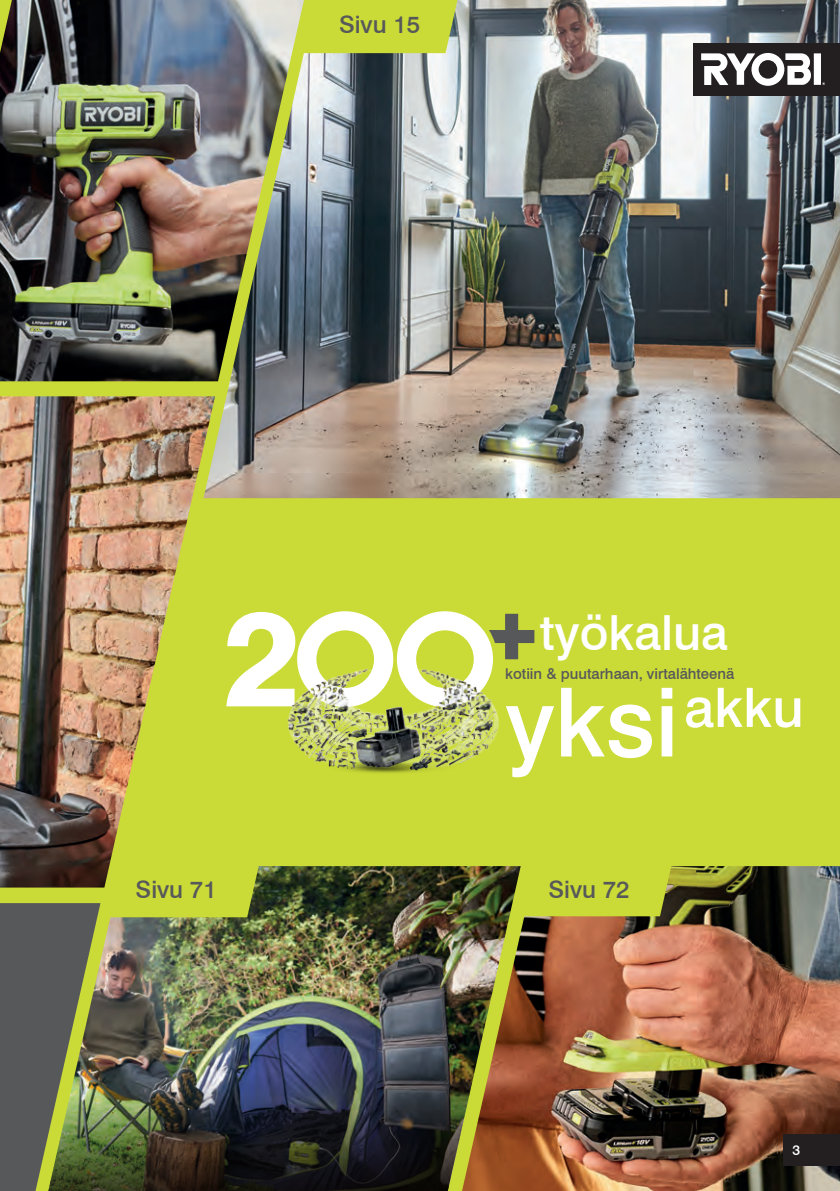
<style>
.page{position:relative;width:840px;height:1191px;background:#fff}
.page>*{position:absolute;margin:0;border:0;box-sizing:border-box;transform-origin:0 0}
.t1{font:500 95.4px "Swiss 721 BT";color:#fff}
.t2{font:500 54.4px "Swiss 721 BT";color:#fff}
.t3{font:500 48.4px "Swiss 721 BT";color:#fff}
.t4{font:500 24px "Swiss 721 BT";color:#57585a}
.t5{font:500 14.8px "Swiss 721 BT";color:#57585a}
.t6{font:500 14px "Swiss 721 BT";color:#fff}
</style>
<div class="page">
<div style="left:0;top:0;width:839px;height:1191px;background:#cadb37"></div>
<img style="left:39px;top:866px;width:419px;height:325px">
<img style="left:458px;top:866px;width:381px;height:325px">
<img style="left:0;top:0;width:203px;height:381px">
<img style="left:0;top:396px;width:215px;height:491px">
<img style="left:203px;top:0;width:636px;height:498px">
<svg style="left:303px;top:0;width:158px;height:53px"></svg>
<svg style="left:109px;top:863px;width:150px;height:54px"></svg>
<svg style="left:521px;top:866px;width:151px;height:50px"></svg>
<div style="left:693px;top:43px;width:146px;height:52px;background:#231f20"></div>
<div style="left:813px;top:53px;width:7px;height:32px;background:#fff"></div>
<svg style="left:701px;top:53px;width:109px;height:33px"></svg>
<div style="left:782px;top:1134px;width:57px;height:31px;background:#231f20"></div>
<svg style="left:226px;top:611px;width:308px;height:96px"></svg>
<img style="left:285px;top:656px;width:215px;height:117px">
<svg style="left:0;top:0;width:16px;height:53px"></svg>
<svg style="left:0;top:903px;width:100px;height:288px;background:#666b51"></svg>
<h3 class="t4" style="left:339px;top:10px;width:82px">Sivu 15</h3>
<h3 class="t3" style="left:539px;top:603px;width:189px">työkalua</h3>
<h1 class="t1" style="left:505px;top:664px;width:175px">yksi</h1>
<p class="t5" style="left:505px;top:664px;width:230px">kotiin &amp; puutarhaan, virtalähteenä</p>
<h2 class="t2" style="left:683px;top:674px;width:121px">akku</h2>
<h3 class="t4" style="left:135px;top:875px;width:82px">Sivu 71</h3>
<h3 class="t4" style="left:548px;top:874px;width:82px">Sivu 72</h3>
<p class="t6" style="left:792px;top:1141px;width:9px">3</p>
</div>
